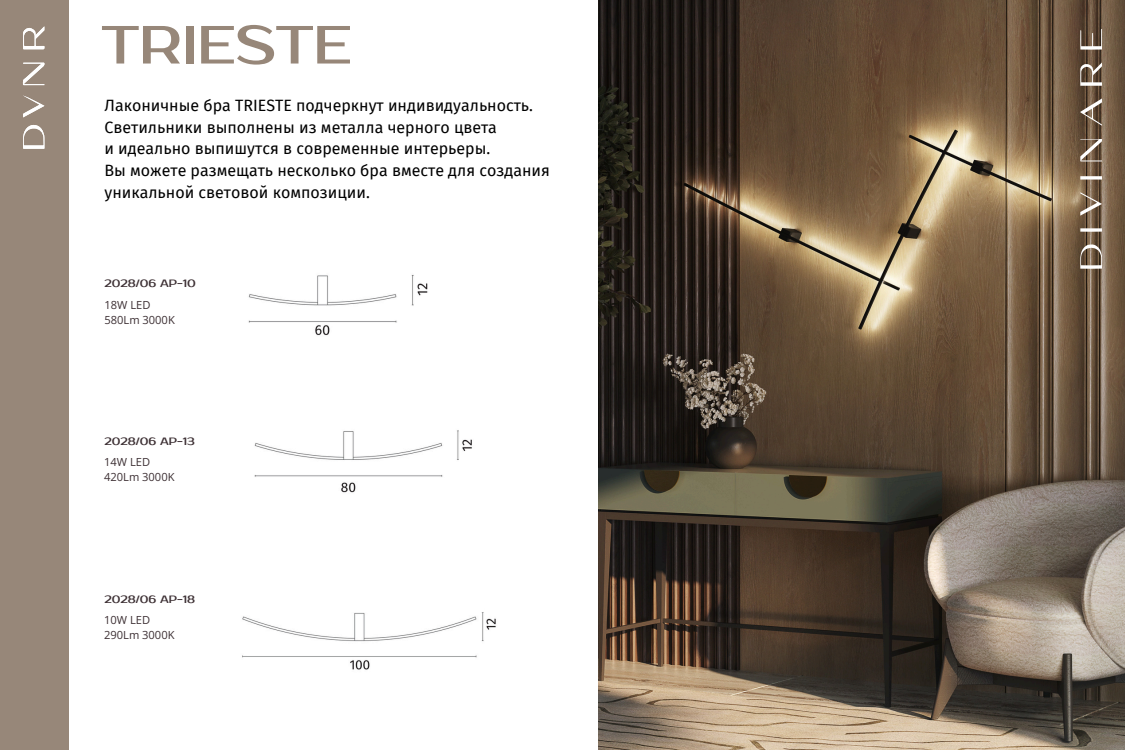
<style>
.page{position:relative;width:1125px;height:750px;background:#fff}
.page>*{position:absolute;margin:0;border:0;box-sizing:border-box;transform-origin:0 0}
.t1{font:53.6px "Prosto One";color:#978779}
.t2{font:16px/21.8px "Fira Sans";color:#000}
.t3{font:11.2px/15px "Open Sans";color:#3d3034}
.t4{font:10.6px "Prosto One";color:#3d3034}
</style>
<div class="page">
<div style="left:0;top:0;width:68px;height:750px;background:#978779"></div>
<svg style="left:23px;top:26px;width:21px;height:23px"></svg>
<svg style="left:23px;top:125px;width:21px;height:24px"></svg>
<svg style="left:23px;top:63px;width:21px;height:22px"></svg>
<svg style="left:23px;top:95px;width:21px;height:22px"></svg>
<img style="left:598px;top:0;width:527px;height:749px">
<svg style="left:1080px;top:192px;width:22px;height:24px"></svg>
<svg style="left:1080px;top:62px;width:22px;height:24px"></svg>
<svg style="left:1080px;top:29px;width:22px;height:21px"></svg>
<svg style="left:1080px;top:139px;width:22px;height:22px"></svg>
<svg style="left:1080px;top:176px;width:22px;height:4px"></svg>
<svg style="left:1080px;top:244px;width:22px;height:25px"></svg>
<svg style="left:1080px;top:98px;width:22px;height:28px"></svg>
<svg style="left:1080px;top:228px;width:22px;height:4px"></svg>
<img style="left:248px;top:275px;width:180px;height:61px">
<img style="left:254px;top:430px;width:218px;height:63px">
<img style="left:242px;top:612px;width:254px;height:58px">
<h1 class="t1" style="left:101px;top:13px;width:252px">TRIESTE</h1>
<h3 class="t2" style="left:104px;top:95px;width:447px">Лаконичные бра TRIESTE подчеркнут индивидуальность.<br>Светильники выполнены из металла черного цвета<br>и идеально выпишутся в современные интерьеры.<br>Вы можете размещать несколько бра вместе для создания уникальной световой композиции.</h3>
<p class="t4" style="left:104px;top:277px;width:93px">2028/06 AP-10</p>
<p class="t3" style="left:104px;top:297px;width:72px">18W LED<br>580Lm 3000K</p>
<p class="t4" style="left:104px;top:435px;width:92px">2028/06 AP-13</p>
<p class="t3" style="left:104px;top:455px;width:72px">14W LED<br>420Lm 3000K</p>
<p class="t4" style="left:104px;top:593px;width:92px">2028/06 AP-18</p>
<p class="t3" style="left:104px;top:612px;width:72px">10W LED<br>290Lm 3000K</p>
</div>
